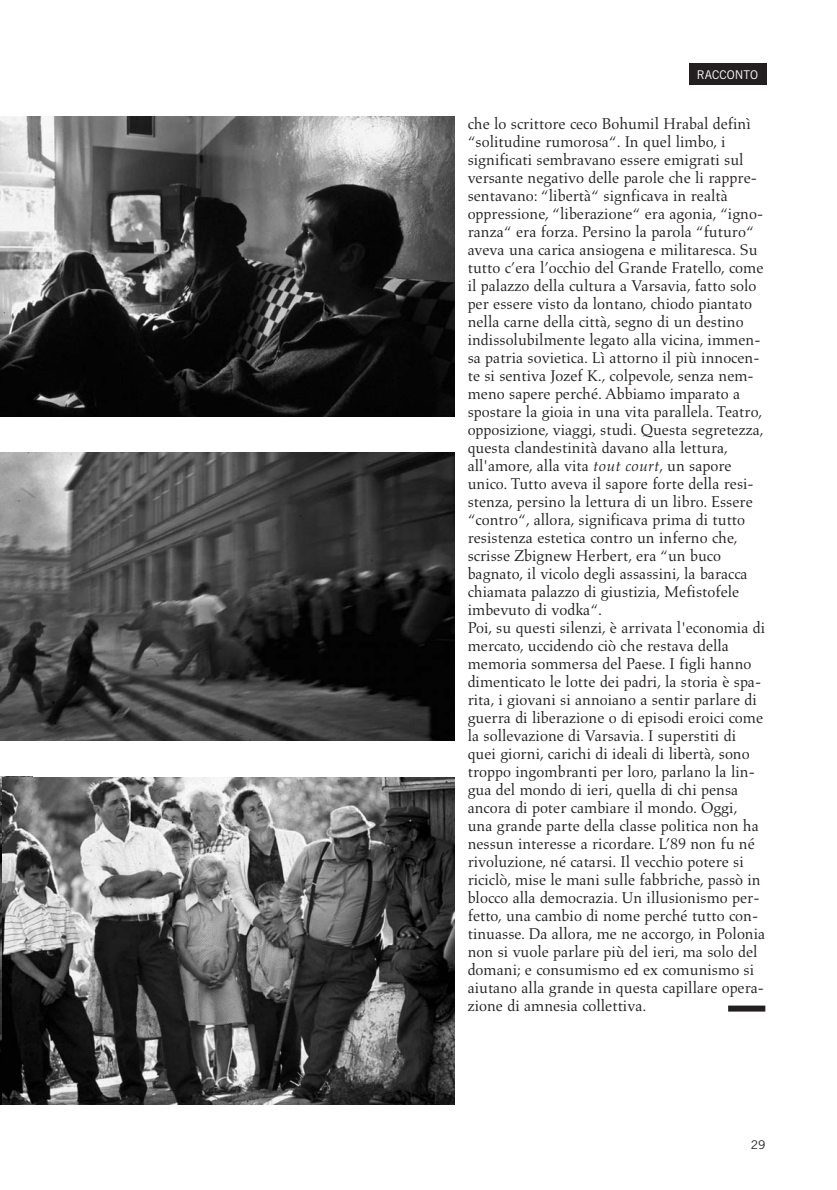
<style>
.page{position:relative;width:837px;height:1190px;background:#fff}
.page>*{position:absolute;margin:0;border:0;box-sizing:border-box;transform-origin:0 0}
.t1{font:15.9px/18px "Aldus";color:#231f20}
.t2{font:12px "Trade Gothic";color:#fff}
.t3{font:12px "Trade Gothic";color:#231f20}
.s1{font-style:italic}
</style>
<div class="page">
<div style="left:689px;top:64px;width:77px;height:21px;background:#231f20"></div>
<img style="left:0;top:117px;width:455px;height:300px">
<svg style="left:1px;top:453px;width:454px;height:288px;background:#404040"></svg>
<img style="left:0;top:777px;width:2px;height:327px">
<img style="left:2px;top:777px;width:453px;height:327px">
<div style="left:728px;top:1005px;width:37px;height:6px;background:#231f20"></div>
<p class="t2" style="left:697px;top:70px;width:63px">RACCONTO</p>
<p class="t1" style="left:468px;top:115px;width:299px">che lo scrittore ceco Bohumil Hrabal definì “solitudine rumorosa“. In quel limbo, i significati sembravano essere emigrati sul versante negativo delle parole che li rappre&shy;sentavano: “libertà“ signficava in realtà oppressione, “liberazione“ era agonia, “igno&shy;ranza“ era forza. Persino la parola “futuro“ aveva una carica ansiogena e militaresca. Su tutto c’era l’occhio del Grande Fratello, come il palazzo della cultura a Varsavia, fatto solo per essere visto da lontano, chiodo piantato nella carne della città, segno di un destino indissolubilmente legato alla vicina, immen&shy;sa patria sovietica. Lì attorno il più innocen&shy;te si sentiva Jozef K., colpevole, senza nem&shy;meno sapere perché. Abbiamo imparato a spostare la gioia in una vita parallela. Teatro, opposizione, viaggi, studi. Questa segretezza, questa clandestinità davano alla lettura, all'amore, alla vita <span class="s1">tout court</span>, un sapore unico. Tutto aveva il sapore forte della resi&shy;stenza, persino la lettura di un libro. Essere “contro“, allora, significava prima di tutto resistenza estetica contro un inferno che, scrisse Zbignew Herbert, era “un buco bagnato, il vicolo degli assassini, la baracca chiamata palazzo di giustizia, Mefistofele imbevuto di vodka“.<br>Poi, su questi silenzi, è arrivata l'economia di mercato, uccidendo ciò che restava della memoria sommersa del Paese. I figli hanno dimenticato le lotte dei padri, la storia è spa&shy;rita, i giovani si annoiano a sentir parlare di guerra di liberazione o di episodi eroici come la sollevazione di Varsavia. I superstiti di quei giorni, carichi di ideali di libertà, sono troppo ingombranti per loro, parlano la lin&shy;gua del mondo di ieri, quella di chi pensa ancora di poter cambiare il mondo. Oggi, una grande parte della classe politica non ha nessun interesse a ricordare. L’89 non fu né rivoluzione, né catarsi. Il vecchio potere si riciclò, mise le mani sulle fabbriche, passò in blocco alla democrazia. Un illusionismo per&shy;fetto, una cambio di nome perché tutto con&shy;tinuasse. Da allora, me ne accorgo, in Polonia non si vuole parlare più del ieri, ma solo del domani; e consumismo ed ex comunismo si aiutano alla grande in questa capillare opera&shy;zione di amnesia collettiva.</p>
<p class="t3" style="left:751px;top:1140px;width:16px">29</p>
</div>
